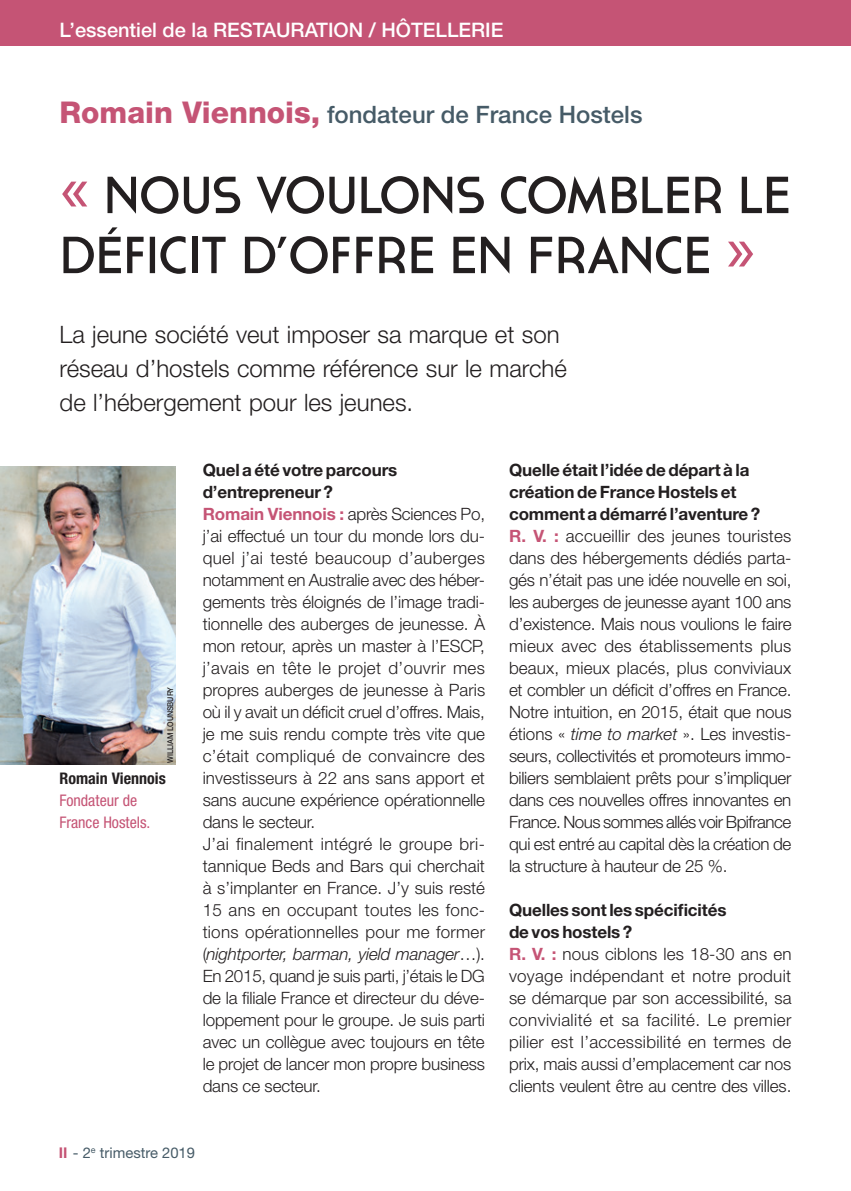
<style>
.page{position:relative;width:851px;height:1191px;background:#fff}
.page>*{position:absolute;margin:0;border:0;box-sizing:border-box;transform-origin:0 0}
.t1{font:52px/60px "Cassannet";letter-spacing:-.005em;color:#231f20}
.t2{font:300 24px/34px "Helvetica Neue LT Std";color:#231f20}
.t3{font:500 24px "Helvetica Neue LT Std";color:#465b67}
.t4{font:500 20px "Helvetica Neue LT Std";color:#fff}
.t5{font:300 17px/22px "Helvetica Neue LT Std";letter-spacing:-.01em;color:#231f20}
.t6{font:300 17px/22px "Helvetica Neue LT Std";letter-spacing:.01em;color:#231f20}
.t7{font:condensed 16px/22px "Helvetica Neue LT Std";color:#c55475}
.t8{font:700 condensed 16px "Helvetica Neue LT Std";color:#231f20}
.t9{font:14.8px "Helvetica Neue LT Std";color:#465b67}
.t10{font:500 8px "Helvetica Neue LT Std";letter-spacing:-.01em;color:#231f20;scale:.9 1}
.s1{font-weight:800;font-size:30px;color:#c55475}
.s2{font-size:60px;color:#c55475}
.s3{font-weight:700}
.s4{font-weight:700;color:#c55475}
.s5{font-style:italic}
</style>
<div class="page">
<div style="left:0;top:0;width:850px;height:45px;background:#c55475"></div>
<hr style="left:850px;top:0;width:1px;height:45px;background:#c55475">
<img style="left:0;top:467px;width:176px;height:298px">
<p class="t4" style="left:60px;top:18px;width:445px">L’essentiel de la RESTAURATION / HÔTELLERIE</p>
<h2 class="t3" style="left:60px;top:100px;width:584px"><span class="s1">Romain Viennois,</span> fondateur de France Hostels</h2>
<h1 class="t1" style="left:60px;top:165px;width:732px"><span class="s2">«</span> NOUS VOULONS COMBLER LE<br>DÉFICIT D’OFFRE EN FRANCE <span class="s2">»</span></h1>
<h2 class="t2" style="left:60px;top:317px;width:508px">La jeune société veut imposer sa marque et son réseau d’hostels comme référence sur le marché de l’hébergement pour les jeunes.</h2>
<p class="t10" style="left:165px;top:763px;width:86px;rotate:-90deg">WILLIAM LOUNSBURY</p>
<p class="t8" style="left:60px;top:769px;width:108px">Romain Viennois</p>
<p class="t7" style="left:60px;top:789px;width:92px">Fondateur de<br>France Hostels.</p>
<p class="t5" style="left:203px;top:459px;width:284px"><span class="s3">Quel a été votre parcours d’entrepreneur ?<br></span><span class="s4">Romain Viennois :</span> après Sciences Po, j’ai effectué un tour du monde lors du&shy;quel j’ai testé beaucoup d’auberges notamment en Australie avec des héber&shy;gements très éloignés de l’image tradi&shy;tionnelle des auberges de jeunesse. À mon retour, après un master à l’ESCP, j’avais en tête le projet d’ouvrir mes propres auberges de jeunesse à Paris où il y avait un déficit cruel d’offres. Mais, je me suis rendu compte très vite que c’était compliqué de convaincre des investisseurs à 22 ans sans apport et sans aucune expérience opérationnelle dans le secteur.<br>J’ai finalement intégré le groupe bri&shy;tannique Beds and Bars qui cherchait à s’implanter en France. J’y suis resté 15 ans en occupant toutes les fonc&shy;tions opérationnelles pour me former (<span class="s5">nightporter, barman, yield manager</span>…).<br>En 2015, quand je suis parti, j’étais le DG de la filiale France et directeur du déve&shy;loppement pour le groupe. Je suis parti avec un collègue avec toujours en tête le projet de lancer mon propre business dans ce secteur.</p>
<p class="t5" style="left:509px;top:459px;width:284px"><span class="s3">Quelle était l’idée de départ à la création de France Hostels et comment a démarré l’aventure ?<br></span><span class="s4">R. V. :</span> accueillir des jeunes touristes dans des hébergements dédiés parta&shy;gés n’était pas une idée nouvelle en soi, les auberges de jeunesse ayant 100 ans d’existence. Mais nous voulions le faire mieux avec des établissements plus beaux, mieux placés, plus conviviaux et combler un déficit d’offres en France.<br>Notre intuition, en 2015, était que nous étions « <span class="s5">time to market</span> ». Les investis&shy;seurs, collectivités et promoteurs immo&shy;biliers semblaient prêts pour s’impliquer dans ces nouvelles offres innovantes en France. Nous sommes allés voir Bpifrance qui est entré au capital dès la création de la structure à hauteur de 25 %.</p>
<p class="t6" style="left:509px;top:899px;width:284px"><span class="s3">Quelles sont les spécificités<br>de vos hostels ?<br></span><span class="s4">R. V. :</span> nous ciblons les 18-30 ans en voyage indépendant et notre produit se démarque par son accessibilité, sa convivialité et sa facilité. Le premier pilier est l’accessibilité en termes de prix, mais aussi d’emplacement car nos clients veulent être au centre des villes.</p>
<p class="t9" style="left:59px;top:1144px;width:138px"><span class="s4">II</span> - 2<sup>e</sup> trimestre 2019</p>
</div>
